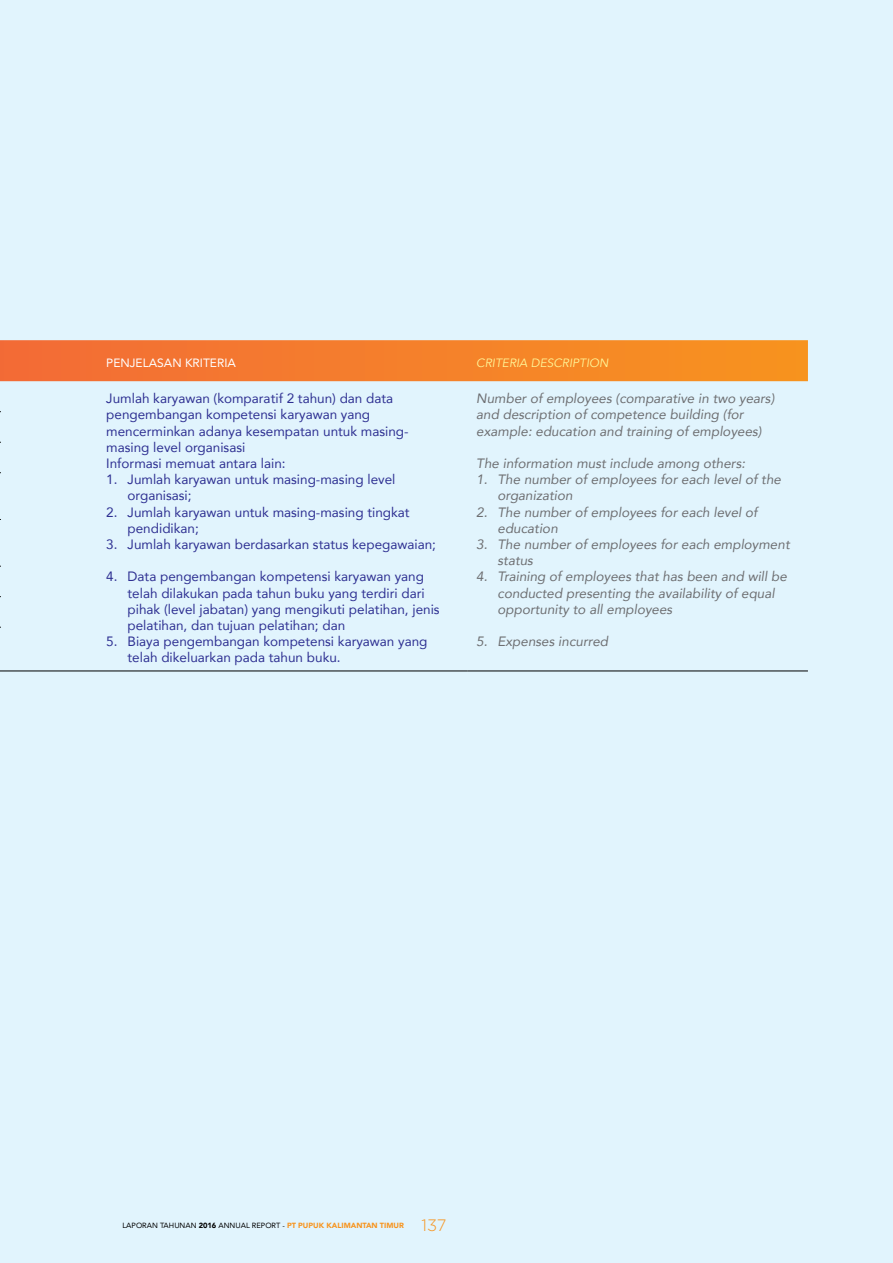
<style>
.page{position:relative;width:893px;height:1263px;background:#e1f4fd}
.page>*{position:absolute;margin:0;border:0;box-sizing:border-box;transform-origin:0 0}
.t1{font:13.5px/16.2px "Avenir";color:#2e3092}
.t2{font:italic 13.5px/16.2px "Avenir";color:#6d6e71}
.t3{font:italic 12px "Avenir";color:#fff799}
.t4{font:12px "Avenir";color:#fff}
.t5{font:7.5px "Avenir";color:#000}
.s1{font-weight:900}
.s2{font-weight:900;color:#f7941e}
.s3{font-family:"Gotham";font-weight:300;font-size:16.5px;color:#f7941e}
</style>
<div class="page">
<svg style="left:0;top:340px;width:808px;height:41px;background:#f47f2b"></svg>
<hr style="left:0;top:670px;width:468px;height:1px;background:#000">
<hr style="left:468px;top:670px;width:340px;height:1px;background:#000">
<p class="t4" style="left:106px;top:353px;width:131px">PENJELASAN KRITERIA</p>
<p class="t3" style="left:476px;top:355px;width:134px">CRITERIA DESCRIPTION</p>
<p class="t1" style="left:106px;top:390px;width:304px">Jumlah karyawan (komparatif 2 tahun) dan data pengembangan kompetensi karyawan yang mencerminkan adanya kesempatan untuk masing&shy;masing level organisasi<br>Informasi memuat antara lain:</p>
<p class="t1" style="left:128px;top:471px;width:269px;text-indent:-21px">1. Jumlah karyawan untuk masing-masing level organisasi;</p>
<p class="t1" style="left:128px;top:503px;width:284px;text-indent:-21px">2. Jumlah karyawan untuk masing-masing tingkat pendidikan;</p>
<p class="t1" style="left:106px;top:536px;width:331px">3. Jumlah karyawan berdasarkan status kepegawaian;</p>
<p class="t1" style="left:128px;top:568px;width:314px;text-indent:-21px">4. Data pengembangan kompetensi karyawan yang telah dilakukan pada tahun buku yang terdiri dari pihak (level jabatan) yang mengikuti pelatihan, jenis pelatihan, dan tujuan pelatihan; dan</p>
<p class="t1" style="left:128px;top:633px;width:301px;text-indent:-21px">5. Biaya pengembangan kompetensi karyawan yang telah dikeluarkan pada tahun buku.</p>
<p class="t2" style="left:476px;top:390px;width:300px">Number of employees (comparative in two years) and description of competence building (for example: education and training of employees)</p>
<p class="t2" style="left:476px;top:455px;width:270px">The information must include among others:</p>
<p class="t2" style="left:497px;top:471px;width:285px;text-indent:-21px">1. The number of employees for each level of the organization</p>
<p class="t2" style="left:497px;top:504px;width:261px;text-indent:-21px">2. The number of employees for each level of education</p>
<p class="t2" style="left:497px;top:536px;width:294px;text-indent:-21px">3. The number of employees for each employment status</p>
<p class="t2" style="left:497px;top:568px;width:291px;text-indent:-21px">4. Training of employees that has been and will be conducted presenting the availability of equal opportunity to all employees</p>
<p class="t2" style="left:476px;top:633px;width:133px">5. Expenses incurred</p>
<p class="t5" style="left:123px;top:1220px;width:325px">LAPORAN TAHUNAN <span class="s1">2016</span> ANNUAL REPORT - <span class="s2">PT PUPUK KALIMANTAN TIMUR</span> <span class="s3">137</span></p>
</div>
